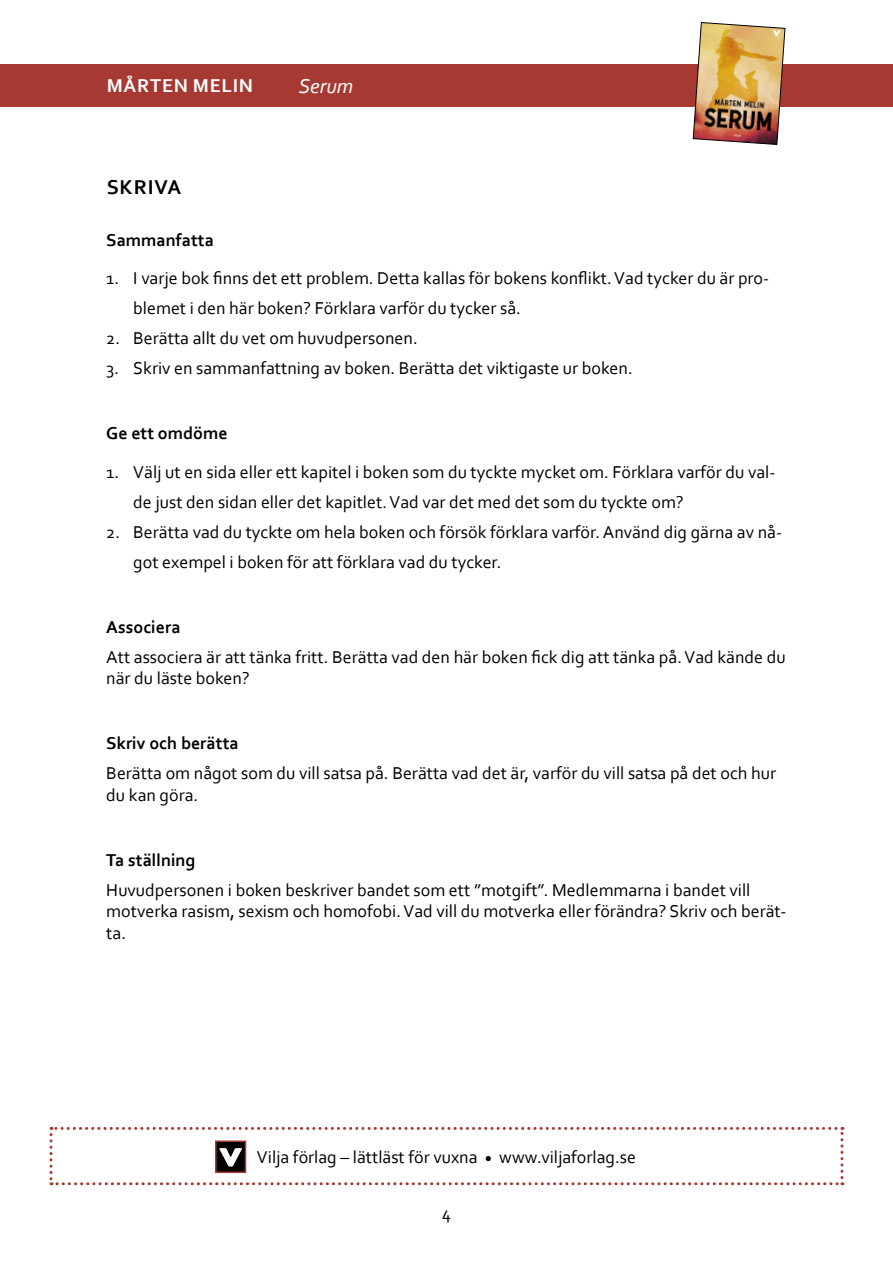
<style>
.page{position:relative;width:893px;height:1263px;background:#fff}
.page>*{position:absolute;margin:0;border:0;box-sizing:border-box;transform-origin:0 0}
.t1{font:700 21px "Corbel";letter-spacing:.04em;color:#000}
.t2{font:italic 21px "Corbel";color:#fff}
.t3{font:700 19.5px "Corbel";letter-spacing:.04em;color:#fff}
.t4{font:18px/21.6px "Corbel";color:#000}
.t5{font:700 18px "Corbel";color:#000}
</style>
<div class="page">
<div style="left:0;top:64px;width:893px;height:42px;background:#a63931"></div>
<svg style="left:50px;top:1127px;width:793px;height:58px"></svg>
<div style="left:215px;top:1140px;width:31px;height:33px;border:2px solid #a63931"></div>
<img style="left:693px;top:22px;width:92px;height:123px">
<p class="t3" style="left:107px;top:74px;width:148px">MÅRTEN MELIN</p>
<p class="t2" style="left:299px;top:73px;width:56px">Serum</p>
<p class="t1" style="left:107px;top:174px;width:76px">SKRIVA</p>
<p class="t5" style="left:106px;top:229px;width:109px">Sammanfatta</p>
<p class="t4" style="left:133px;top:263px;width:637px;line-height:30px;text-indent:-27px">1. I varje bok finns det ett problem. Detta kallas för bokens konflikt. Vad tycker du är pro&shy;blemet i den här boken? Förklara varför du tycker så.</p>
<p class="t4" style="left:106px;top:327px;width:313px">2. Berätta allt du vet om huvudpersonen.</p>
<p class="t4" style="left:106px;top:357px;width:528px">3. Skriv en sammanfattning av boken. Berätta det viktigaste ur boken.</p>
<p class="t5" style="left:106px;top:422px;width:123px">Ge ett omdöme</p>
<p class="t4" style="left:133px;top:456px;width:644px;line-height:30px;text-indent:-27px">1. Välj ut en sida eller ett kapitel i boken som du tyckte mycket om. Förklara varför du val&shy;de just den sidan eller det kapitlet. Vad var det med det som du tyckte om?</p>
<p class="t4" style="left:133px;top:516px;width:650px;line-height:30px;text-indent:-27px">2. Berätta vad du tyckte om hela boken och försök förklara varför. Använd dig gärna av nå&shy;got exempel i boken för att förklara vad du tycker.</p>
<p class="t5" style="left:106px;top:615px;width:76px">Associera</p>
<p class="t4" style="left:106px;top:645px;width:681px">Att associera är att tänka fritt. Berätta vad den här boken fick dig att tänka på. Vad kände du när du läste boken?</p>
<p class="t5" style="left:106px;top:732px;width:134px">Skriv och berätta</p>
<p class="t4" style="left:106px;top:762px;width:671px">Berätta om något som du vill satsa på. Berätta vad det är, varför du vill satsa på det och hur du kan göra.</p>
<p class="t5" style="left:106px;top:848px;width:91px">Ta ställning</p>
<p class="t4" style="left:106px;top:878px;width:682px">Huvudpersonen i boken beskriver bandet som ett ”motgift”. Medlemmarna i bandet vill motverka rasism, sexism och homofobi. Vad vill du motverka eller förändra? Skriv och berät&shy;ta.</p>
<p class="t4" style="left:257px;top:1145px;width:381px">Vilja förlag – lättläst för vuxna <sub>•</sub> www.viljaforlag.se</p>
<p class="t4" style="left:442px;top:1202px;width:11px">4</p>
</div>
